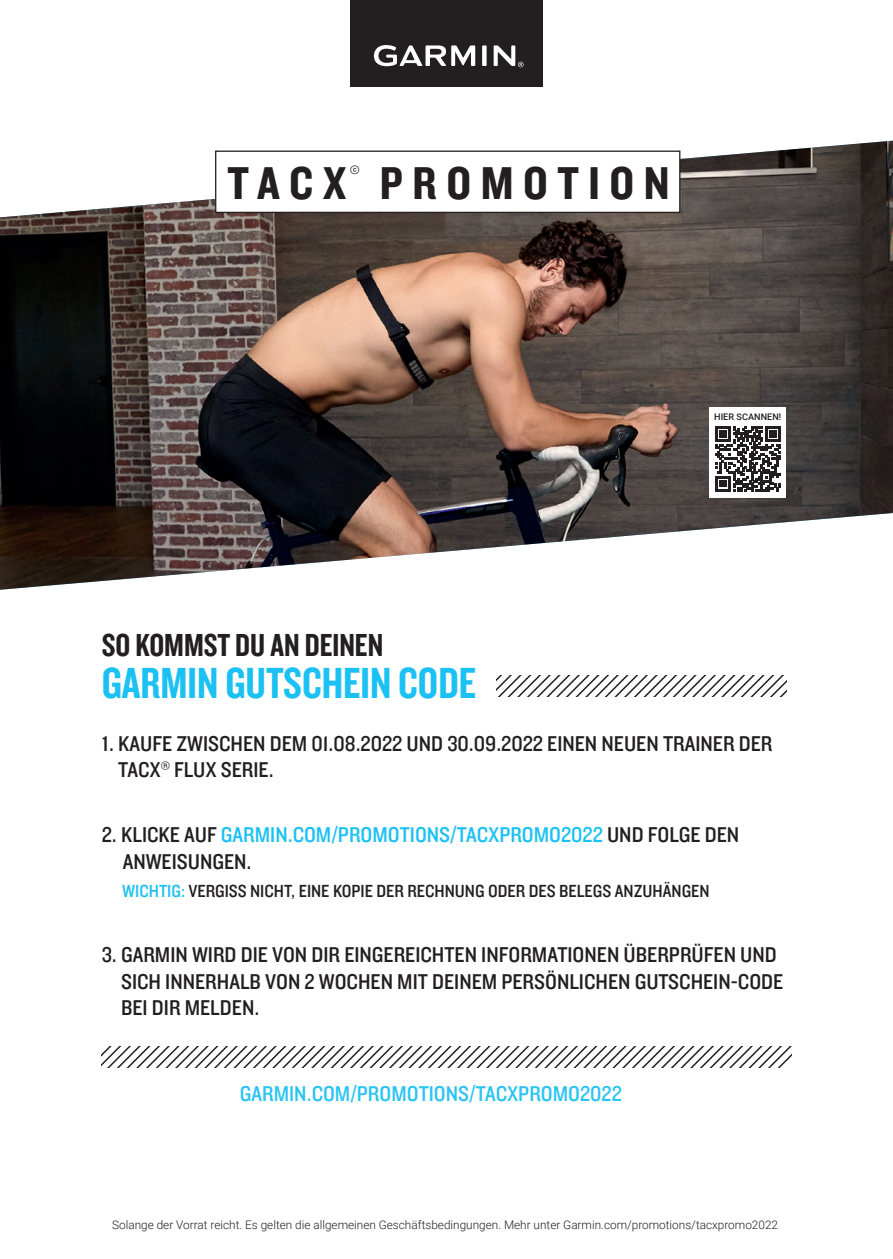
<style>
.page{position:relative;width:893px;height:1259px;background:#fff}
.page>*{position:absolute;margin:0;border:0;box-sizing:border-box;transform-origin:0 0}
.t1{font:47.7px "Knockout 50 Welterweight";letter-spacing:.2em;color:#231f20}
.t2{font:45.3px "Knockout 49 Liteweight";color:#1cc1f3}
.t3{font:33px "Knockout 49 Liteweight";color:#231f20}
.t4{font:22.2px/26.7px "Knockout 30 Junior Welterwt";color:#231f20}
.t5{font:22.2px/26.7px "Knockout 30 Junior Welterwt";color:#1cc1f3}
.t6{font:22.2px "Knockout 30 Junior Welterwt";color:#2bc4f3}
.t7{font:18.3px "Knockout 30 Junior Welterwt";color:#231f20}
.t8{font:12.6px "Knockout 50 Welterweight";color:#231f20}
.t9{font:300 11.7px "Roboto";color:#231f20}
.t10{font:500 9px "Roboto";letter-spacing:.005em;color:#231f20}
.s1{color:#231f20}
.s2{color:#1cc1f3}
</style>
<div class="page">
<img style="left:0;top:141px;width:893px;height:449px">
<div style="left:216px;top:151px;width:464px;height:61px;background:#fff"></div>
<div style="left:215px;top:150px;width:465px;height:63px;border:1px solid #231f20"></div>
<div style="left:351px;top:0;width:192px;height:87px;background:#231f20"></div>
<svg style="left:374px;top:45px;width:150px;height:22px"></svg>
<div style="left:710px;top:407px;width:76px;height:90px;background:#fff"></div>
<svg style="left:715px;top:426px;width:66px;height:66px"></svg>
<svg style="left:496px;top:675px;width:290px;height:21px"></svg>
<svg style="left:102px;top:1046px;width:690px;height:21px"></svg>
<h1 class="t1" style="left:228px;top:152px;width:120px">TACX</h1>
<p class="t8" style="left:350px;top:162px;width:11px">©</p>
<h1 class="t1" style="left:380px;top:152px;width:291px">PROMOTION</h1>
<p class="t10" style="left:714px;top:410px;width:69px">HIER SCANNEN!</p>
<h3 class="t3" style="left:102px;top:624px;width:283px">SO KOMMST DU AN DEINEN</h3>
<h2 class="t2" style="left:102px;top:654px;width:376px">GARMIN GUTSCHEIN CODE</h2>
<p class="t4" style="left:118px;top:729px;width:656px;text-indent:-16px">1. KAUFE ZWISCHEN DEM 01.08.2022 UND 30.09.2022 EINEN NEUEN TRAINER DER<br>TACX® FLUX SERIE.</p>
<p class="t5" style="left:123px;top:820px;width:618px;text-indent:-21px"><span class="s1">2. KLICKE AUF</span> GARMIN.COM/PROMOTIONS/TACXPROMO2022 <span class="s1">UND FOLGE DEN<br>ANWEISUNGEN.</span></p>
<p class="t7" style="left:122px;top:878px;width:589px"><span class="s2">WICHTIG:</span> VERGISS NICHT, EINE KOPIE DER RECHNUNG ODER DES BELEGS ANZUHÄNGEN</p>
<p class="t4" style="left:121px;top:940px;width:664px;text-indent:-19px">3. GARMIN WIRD DIE VON DIR EINGEREICHTEN INFORMATIONEN ÜBERPRÜFEN UND<br>SICH INNERHALB VON 2 WOCHEN MIT DEINEM PERSÖNLICHEN GUTSCHEIN-CODE<br>BEI DIR MELDEN.</p>
<p class="t6" style="left:240px;top:1079px;width:383px">GARMIN.COM/PROMOTIONS/TACXPROMO2022</p>
<p class="t9" style="left:112px;top:1217px;width:667px">Solange der Vorrat reicht. Es gelten die allgemeinen Geschäftsbedingungen. Mehr unter Garmin.com/promotions/tacxpromo2022</p>
</div>
